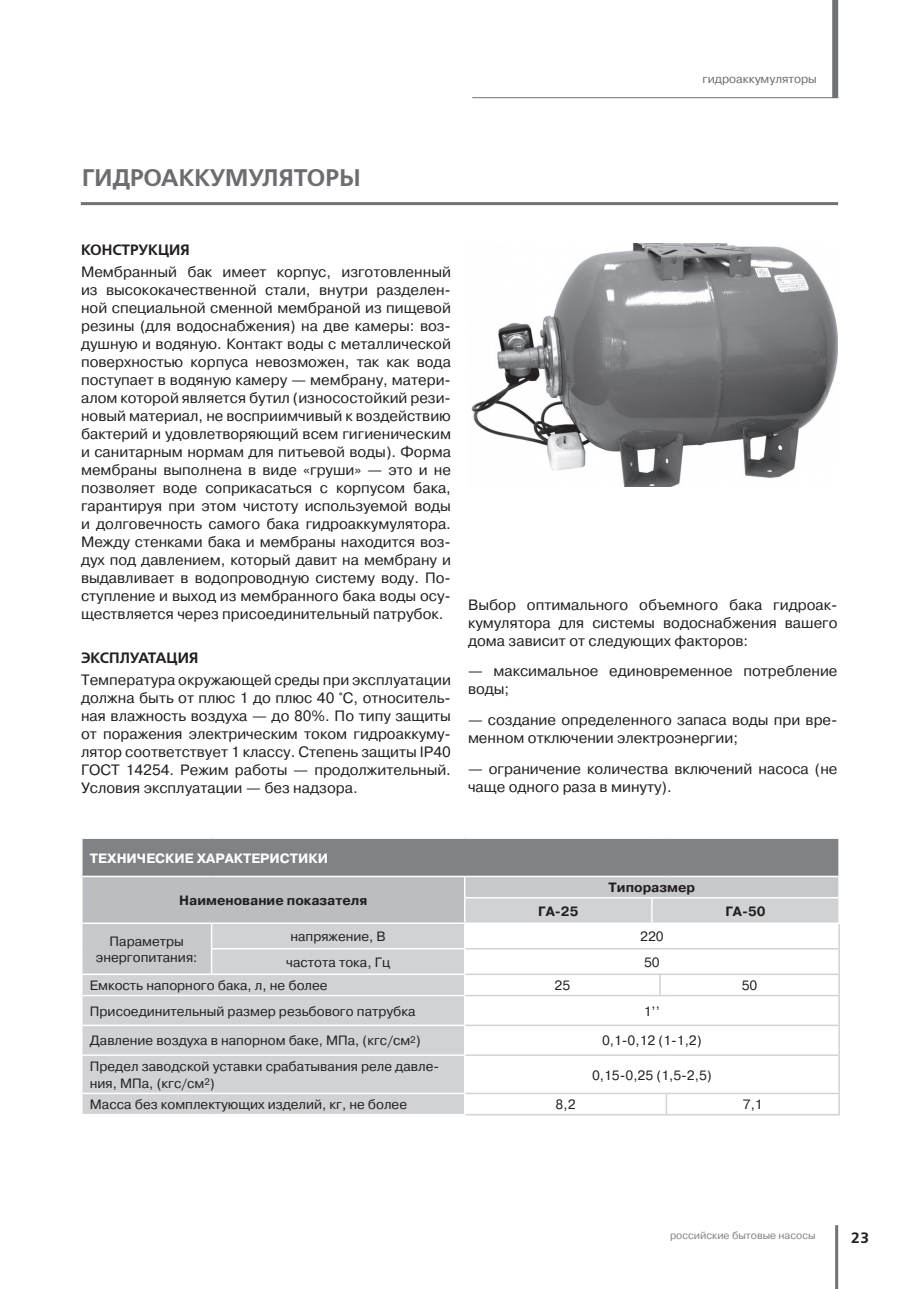
<style>
.page{position:relative;width:919px;height:1289px;background:#fff}
.page>*{position:absolute;margin:0;border:0;box-sizing:border-box;transform-origin:0 0}
.t1{font:24px "Free Set Demi Bold C";color:#6c6d70}
.t2{font:15px/18px "Pragmatica C";color:#231f20;text-align:justify}
.t3{font:15px "Free Set Demi Bold C";color:#231f20}
.t4{font:13.5px/16.5px "Pragmatica C";color:#231f20;text-align:center}
.t5{font:700 13.5px "Pragmatica C";color:#231f20}
.t6{font:700 13.5px "Pragmatica C";color:#fff}
.t7{font:12px "Pragmatica C";color:#6c6d70}
.t8{font:10.5px "Pragmatica C";color:#808285}
</style>
<div class="page">
<div style="left:832px;top:0;width:6px;height:98px;background:#717275"></div>
<hr style="left:835px;top:1225px;width:3px;height:63px;background:#717275">
<hr style="left:472px;top:97px;width:366px;height:1px;background:#717275">
<hr style="left:81px;top:202px;width:757px;height:3px;background:#717275">
<img style="left:471px;top:243px;width:366px;height:243px">
<div style="left:82px;top:838px;width:757px;height:38px;background:#808285"></div>
<svg style="left:82px;top:877px;width:756px;height:20px;background:#c2c3c5"></svg>
<svg style="left:82px;top:897px;width:756px;height:216px;fill:#d1d2d4"></svg>
<hr style="left:81px;top:837px;width:130px;height:2px;background:#fff">
<hr style="left:211px;top:837px;width:253px;height:2px;background:#fff">
<hr style="left:464px;top:837px;width:188px;height:2px;background:#fff">
<svg style="left:652px;top:838px;width:14px;height:1px"></svg>
<hr style="left:666px;top:837px;width:173px;height:2px;background:#fff">
<hr style="left:838px;top:839px;width:1px;height:36px;background:#fff">
<hr style="left:81px;top:875px;width:130px;height:2px;background:#fff">
<hr style="left:211px;top:875px;width:253px;height:2px;background:#fff">
<hr style="left:464px;top:875px;width:188px;height:2px;background:#fff">
<svg style="left:652px;top:875px;width:14px;height:1px"></svg>
<hr style="left:666px;top:875px;width:173px;height:2px;background:#fff">
<hr style="left:464px;top:897px;width:188px;height:1px;background:#fff">
<hr style="left:666px;top:897px;width:173px;height:1px;background:#fff">
<hr style="left:81px;top:922px;width:130px;height:2px;background:#fff">
<hr style="left:211px;top:922px;width:253px;height:2px;background:#fff">
<hr style="left:464px;top:922px;width:188px;height:2px;background:#fff">
<svg style="left:651px;top:897px;width:15px;height:27px"></svg>
<hr style="left:666px;top:922px;width:173px;height:2px;background:#fff">
<hr style="left:211px;top:948px;width:254px;height:1px;background:#fff">
<svg style="left:211px;top:924px;width:1px;height:49px"></svg>
<hr style="left:81px;top:973px;width:130px;height:2px;background:#fff">
<hr style="left:211px;top:973px;width:254px;height:2px;background:#fff">
<hr style="left:81px;top:994px;width:130px;height:2px;background:#fff">
<hr style="left:211px;top:994px;width:254px;height:2px;background:#fff">
<hr style="left:81px;top:1024px;width:130px;height:2px;background:#fff">
<hr style="left:211px;top:1024px;width:254px;height:2px;background:#fff">
<svg style="left:464px;top:877px;width:1px;height:177px"></svg>
<hr style="left:81px;top:1054px;width:130px;height:1px;background:#fff">
<hr style="left:211px;top:1054px;width:254px;height:1px;background:#fff">
<hr style="left:464px;top:1055px;width:1px;height:37px;background:#fff">
<hr style="left:81px;top:1092px;width:130px;height:2px;background:#fff">
<hr style="left:211px;top:1092px;width:254px;height:2px;background:#fff">
<svg style="left:464px;top:1094px;width:1px;height:19px"></svg>
<hr style="left:465px;top:948px;width:187px;height:1px;background:#d1d2d4">
<svg style="left:652px;top:948px;width:14px;height:1px"></svg>
<hr style="left:666px;top:948px;width:173px;height:1px;background:#d1d2d4">
<hr style="left:465px;top:973px;width:187px;height:2px;background:#d1d2d4">
<hr style="left:666px;top:973px;width:173px;height:2px;background:#d1d2d4">
<hr style="left:465px;top:994px;width:187px;height:2px;background:#d1d2d4">
<svg style="left:652px;top:973px;width:14px;height:23px"></svg>
<hr style="left:666px;top:994px;width:173px;height:2px;background:#d1d2d4">
<hr style="left:465px;top:1024px;width:187px;height:2px;background:#d1d2d4">
<svg style="left:652px;top:1024px;width:14px;height:2px"></svg>
<hr style="left:666px;top:1024px;width:173px;height:2px;background:#d1d2d4">
<svg style="left:838px;top:877px;width:1px;height:177px"></svg>
<hr style="left:465px;top:1054px;width:187px;height:1px;background:#d1d2d4">
<svg style="left:652px;top:1054px;width:14px;height:1px"></svg>
<hr style="left:666px;top:1054px;width:173px;height:1px;background:#d1d2d4">
<hr style="left:838px;top:1055px;width:1px;height:37px;background:#d1d2d4">
<hr style="left:465px;top:1092px;width:187px;height:2px;background:#d1d2d4">
<hr style="left:666px;top:1092px;width:173px;height:2px;background:#d1d2d4">
<svg style="left:838px;top:1094px;width:1px;height:19px"></svg>
<hr style="left:465px;top:1113px;width:187px;height:2px;background:#d1d2d4">
<svg style="left:652px;top:1092px;width:15px;height:23px"></svg>
<hr style="left:666px;top:1113px;width:173px;height:2px;background:#d1d2d4">
<p class="t7" style="left:702px;top:72px;width:116px">гидроаккумуляторы</p>
<h1 class="t1" style="left:82px;top:164px;width:280px">ГИДРОАККУМУЛЯТОРЫ</h1>
<p class="t3" style="left:81px;top:241px;width:110px">КОНСТРУКЦИЯ</p>
<p class="t2" style="left:81px;top:263px;width:371px">Мембранный бак имеет корпус, изготовленный из высококачественной стали, внутри разделен&shy;ной специальной сменной мембраной из пищевой резины (для водоснабжения) на две камеры: воз&shy;душную и водяную. Контакт воды с металлической поверхностью корпуса невозможен, так как вода поступает в водяную камеру — мембрану, матери&shy;алом которой является бутил (износостойкий рези&shy;новый материал, не восприимчивый к воздействию бактерий и удовлетворяющий всем гигиеническим и санитарным нормам для питьевой воды). Форма мембраны выполнена в виде «груши» — это и не позволяет воде соприкасаться с корпусом бака, гарантируя при этом чистоту используемой воды и долговечность самого бака гидроаккумулятора.<br>Между стенками бака и мембраны находится воз&shy;дух под давлением, который давит на мембрану и выдавливает в водопроводную систему воду. По&shy;ступление и выход из мембранного бака воды осу&shy;ществляется через присоединительный патрубок.</p>
<p class="t3" style="left:81px;top:649px;width:119px">ЭКСПЛУАТАЦИЯ</p>
<p class="t2" style="left:81px;top:671px;width:371px">Температура окружающей среды при эксплуатации должна быть от плюс 1 до плюс 40 °С, относитель&shy;ная влажность воздуха — до 80%. По типу защиты от поражения электрическим током гидроаккуму&shy;лятор соответствует 1 классу. Степень защиты IP40<br>ГОСТ 14254. Режим работы — продолжительный.<br>Условия эксплуатации — без надзора.</p>
<p class="t2" style="left:468px;top:595px;width:371px">Выбор оптимального объемного бака гидроак&shy;кумулятора для системы водоснабжения вашего дома зависит от следующих факторов:</p>
<p class="t2" style="left:468px;top:662px;width:371px">— максимальное единовременное потребление воды;</p>
<p class="t2" style="left:468px;top:711px;width:371px">— создание определенного запаса воды при вре&shy;менном отключении электроэнергии;</p>
<p class="t2" style="left:468px;top:760px;width:371px">— ограничение количества включений насоса (не чаще одного раза в минуту).</p>
<p class="t6" style="left:90px;top:850px;width:239px">ТЕХНИЧЕСКИЕ ХАРАКТЕРИСТИКИ</p>
<p class="t5" style="left:179px;top:893px;width:189px">Наименование показателя</p>
<p class="t5" style="left:608px;top:880px;width:88px">Типоразмер</p>
<p class="t5" style="left:538px;top:903px;width:42px">ГА-25</p>
<p class="t5" style="left:725px;top:903px;width:42px">ГА-50</p>
<p class="t4" style="left:96px;top:933px;width:103px">Параметры энергопитания:</p>
<p class="t4" style="left:290px;top:928px;width:97px">напряжение, В</p>
<p class="t4" style="left:640px;top:928px;width:25px">220</p>
<p class="t4" style="left:286px;top:954px;width:105px">частота тока, Гц</p>
<p class="t4" style="left:644px;top:954px;width:17px">50</p>
<p class="t4" style="left:90px;top:977px;width:239px">Емкость напорного бака, л, не более</p>
<p class="t4" style="left:554px;top:977px;width:17px">25</p>
<p class="t4" style="left:741px;top:977px;width:17px">50</p>
<p class="t4" style="left:90px;top:1003px;width:327px">Присоединительный размер резьбового патрубка</p>
<p class="t4" style="left:643px;top:1003px;width:18px">1’’</p>
<p class="t4" style="left:90px;top:1032px;width:332px">Давление воздуха в напорном баке, МПа, (кгс/см<sup>2</sup>)</p>
<p class="t4" style="left:602px;top:1032px;width:101px">0,1-0,12 (1-1,2)</p>
<p class="t4" style="left:90px;top:1058px;width:351px;text-align:left">Предел заводской уставки срабатывания реле давле&shy;ния, МПа, (кгс/см<sup>2</sup>)</p>
<p class="t4" style="left:592px;top:1066px;width:121px">0,15-0,25 (1,5-2,5)</p>
<p class="t4" style="left:90px;top:1096px;width:318px">Масса без комплектующих изделий, кг, не более</p>
<p class="t4" style="left:555px;top:1096px;width:21px">8,2</p>
<p class="t4" style="left:742px;top:1096px;width:21px">7,1</p>
<p class="t8" style="left:670px;top:1229px;width:147px">российские бытовые насосы</p>
<p class="t3" style="left:850px;top:1229px;width:20px">23</p>
</div>
